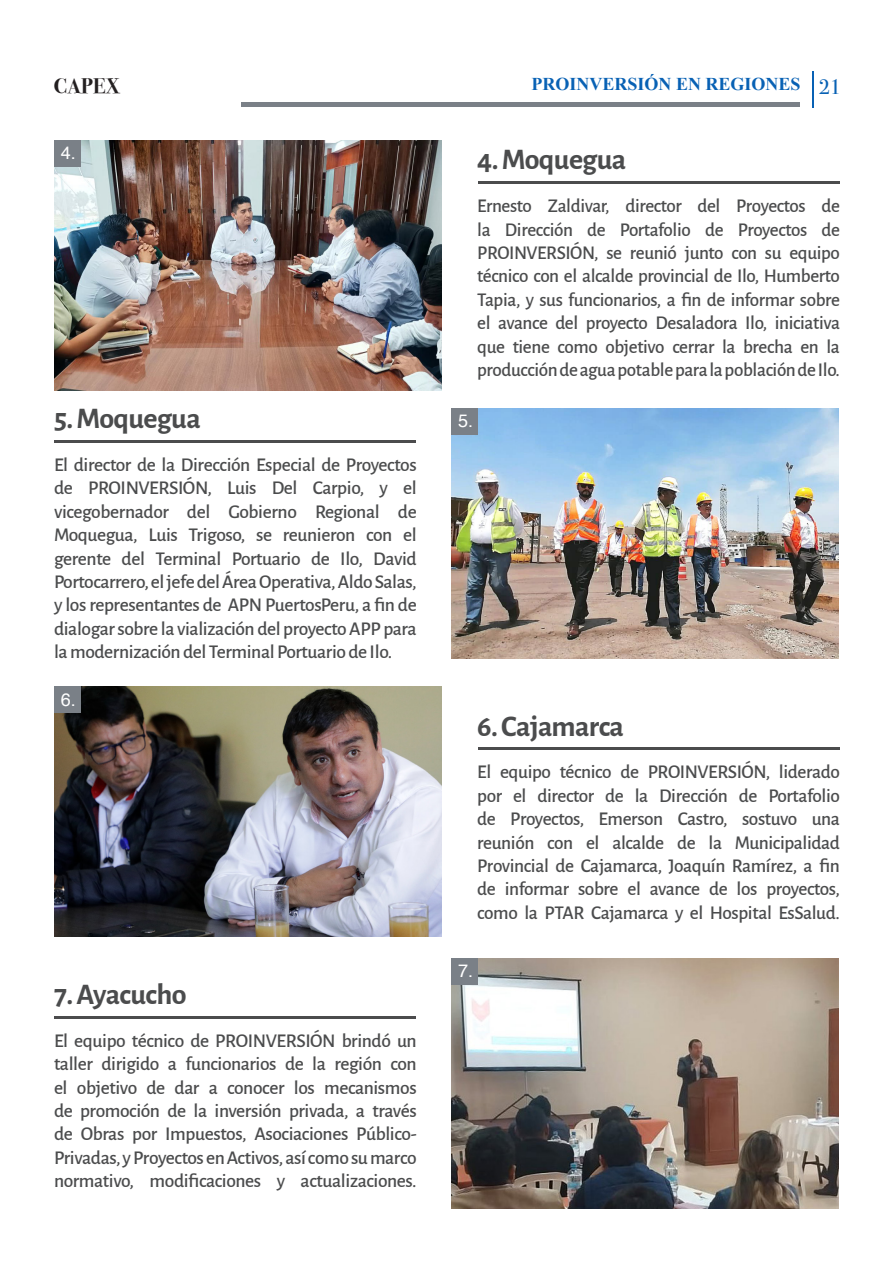
<style>
.page{position:relative;width:893px;height:1263px;background:#fff}
.page>*{position:absolute;margin:0;border:0;box-sizing:border-box;transform-origin:0 0}
.t1{font:700 30px "Alegreya Sans";letter-spacing:-.02em;color:#4b4c4d}
.t2{font:700 21px "Bodoni Svty Two ITCTT";color:#231f20}
.t3{font:21px "Bodoni Svty Two ITCTT";color:#0861b4}
.t4{font:500 19.5px/23.4px "Alegreya Sans";letter-spacing:-.02em;color:#4b4c4d;text-align:justify}
.t5{font:700 18px "Times New Roman";color:#0861b4}
.t6{font:18px "Helvetica";color:#fff}
</style>
<div class="page">
<img style="left:54px;top:140px;width:388px;height:250px">
<img style="left:54px;top:687px;width:388px;height:249px">
<img style="left:451px;top:409px;width:388px;height:250px">
<img style="left:451px;top:958px;width:388px;height:250px">
<div style="left:54px;top:140px;width:27px;height:26px;background:#7a8087"></div>
<div style="left:54px;top:687px;width:27px;height:26px;background:#7a8087"></div>
<div style="left:451px;top:409px;width:27px;height:26px;background:#7a8087"></div>
<div style="left:451px;top:958px;width:27px;height:27px;background:#7a8087"></div>
<hr style="left:242px;top:103px;width:558px;height:4px;background:#7a8087">
<hr style="left:811px;top:71px;width:2px;height:36px;background:#0861b4">
<hr style="left:478px;top:181px;width:361px;height:3px;background:#4b4c4d">
<hr style="left:478px;top:747px;width:361px;height:3px;background:#4b4c4d">
<hr style="left:55px;top:440px;width:361px;height:3px;background:#4b4c4d">
<hr style="left:55px;top:1016px;width:361px;height:2px;background:#4b4c4d">
<p class="t2" style="left:54px;top:68px;width:68px">CAPEX</p>
<p class="t5" style="left:531px;top:72px;width:271px">PROINVERSIÓN EN REGIONES</p>
<p class="t3" style="left:819px;top:69px;width:24px">21</p>
<p class="t6" style="left:61px;top:139px;width:17px">4.</p>
<p class="t1" style="left:54px;top:396px;width:148px">5. Moquegua</p>
<p class="t4" style="left:54px;top:452px;width:364px">El director de la Dirección Especial de Proyectos de PROINVERSIÓN, Luis Del Carpio, y el vicegobernador del Gobierno Regional de Moquegua, Luis Trigoso, se reunieron con el gerente del Terminal Portuario de Ilo, David Portocarrero, el jefe del Área Operativa, Aldo Salas, y los representantes de APN PuertosPeru, a fin de dialogar sobre la vialización del proyecto APP para la modernización del Terminal Portuario de Ilo.</p>
<p class="t6" style="left:61px;top:685px;width:17px">6.</p>
<p class="t1" style="left:54px;top:972px;width:134px">7. Ayacucho</p>
<p class="t4" style="left:54px;top:1027px;width:364px">El equipo técnico de PROINVERSIÓN brindó un taller dirigido a funcionarios de la región con el objetivo de dar a conocer los mecanismos de promoción de la inversión privada, a través de Obras por Impuestos, Asociaciones Público-Privadas, y Proyectos en Activos, así como su marco normativo, modificaciones y actualizaciones.</p>
<p class="t1" style="left:477px;top:138px;width:150px">4. Moquegua</p>
<p class="t4" style="left:477px;top:193px;width:364px">Ernesto Zaldivar, director del Proyectos de la Dirección de Portafolio de Proyectos de PROINVERSIÓN, se reunió junto con su equipo técnico con el alcalde provincial de Ilo, Humberto Tapia, y sus funcionarios, a fin de informar sobre el avance del proyecto Desaladora Ilo, iniciativa que tiene como objetivo cerrar la brecha en la producción de agua potable para la población de Ilo.</p>
<p class="t6" style="left:458px;top:407px;width:17px">5.</p>
<p class="t1" style="left:477px;top:704px;width:148px">6. Cajamarca</p>
<p class="t4" style="left:477px;top:759px;width:364px">El equipo técnico de PROINVERSIÓN, liderado por el director de la Dirección de Portafolio de Proyectos, Emerson Castro, sostuvo una reunión con el alcalde de la Municipalidad Provincial de Cajamarca, Joaquín Ramírez, a fin de informar sobre el avance de los proyectos, como la PTAR Cajamarca y el Hospital EsSalud.</p>
<p class="t6" style="left:458px;top:957px;width:17px">7.</p>
</div>
